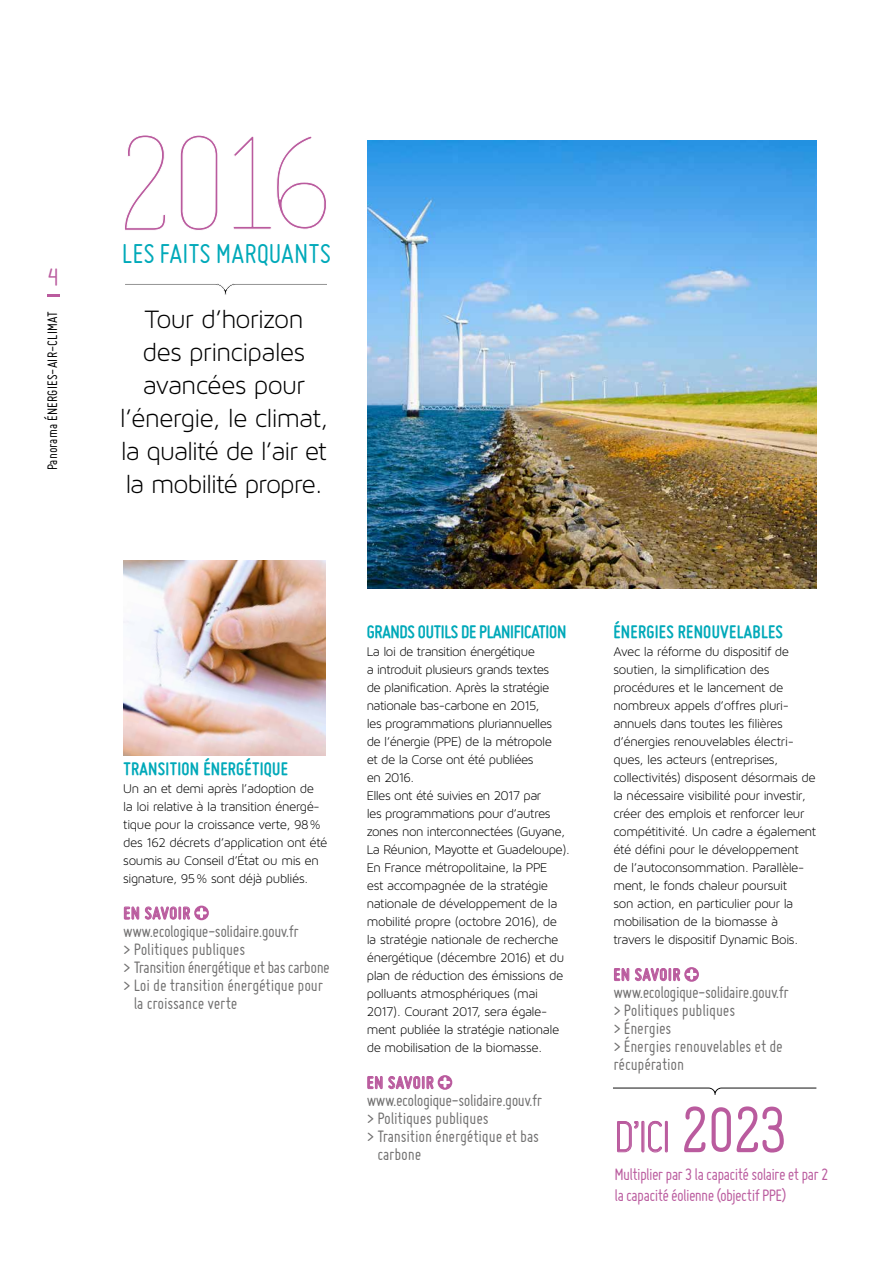
<style>
.page{position:relative;width:893px;height:1263px;background:#fff}
.page>*{position:absolute;margin:0;border:0;box-sizing:border-box;transform-origin:0 0}
.t1{font:100 127.95px "Mensch";color:#ba5b9e}
.t2{font:300 49.5px "Miso";color:#ba5b9e}
.t3{font:29.85px "Miso";color:#00a9b9}
.t4{font:27px/33px "Maven Pro Light 300";letter-spacing:-.035em;color:#000;text-align:center}
.t5{font:22.5px "Mensch";color:#ba5b9e}
.t6{font:700 19.5px "Miso";letter-spacing:.015em;color:#00a9b9}
.t7{font:700 19.5px "Miso";letter-spacing:-.015em;color:#00a9b9}
.t8{font:18px/18px "Miso";letter-spacing:-.01em;color:#706f6f}
.t9{font:18px "Miso";letter-spacing:-.03em;color:#706f6f}
.t10{font:18px/21px "Miso";letter-spacing:-.035em;color:#ba5b9e}
.t11{font:700 18px "Miso";letter-spacing:.055em;color:#ba5b9e}
.t12{font:15px "Miso";letter-spacing:.015em;color:#000}
.t13{font:13.5px/18px "Maven Pro Light 300";letter-spacing:-.03em;color:#000}
.s1{font-family:"Mensch";font-weight:400;font-size:58.5px}
</style>
<div class="page">
<svg style="left:47px;top:294px;width:12px;height:3px"></svg>
<svg style="left:125px;top:283px;width:202px;height:12px"></svg>
<svg style="left:124px;top:907px;width:15px;height:12px"></svg>
<svg style="left:145px;top:906px;width:45px;height:14px"></svg>
<svg style="left:194px;top:905px;width:15px;height:15px"></svg>
<svg style="left:196px;top:908px;width:11px;height:10px"></svg>
<svg style="left:367px;top:1076px;width:15px;height:13px"></svg>
<svg style="left:388px;top:1076px;width:45px;height:14px"></svg>
<svg style="left:438px;top:1075px;width:14px;height:15px"></svg>
<svg style="left:440px;top:1077px;width:10px;height:11px"></svg>
<svg style="left:614px;top:968px;width:15px;height:13px"></svg>
<svg style="left:635px;top:968px;width:45px;height:14px"></svg>
<svg style="left:684px;top:967px;width:15px;height:15px"></svg>
<svg style="left:686px;top:969px;width:11px;height:11px"></svg>
<img style="left:368px;top:140px;width:448px;height:449px">
<img style="left:123px;top:560px;width:202px;height:195px">
<svg style="left:617px;top:1121px;width:22px;height:32px"></svg>
<div style="left:641px;top:1121px;width:3px;height:31px;border:1px solid #ba5b9e"></div>
<svg style="left:648px;top:1121px;width:14px;height:32px"></svg>
<div style="left:665px;top:1121px;width:3px;height:31px;border:1px solid #ba5b9e"></div>
<svg style="left:613px;top:1087px;width:203px;height:8px"></svg>
<h1 class="t1" style="left:115px;top:111px;width:218px">2O16</h1>
<h3 class="t3" style="left:122px;top:237px;width:211px">LES FAITS MARQUANTS</h3>
<h3 class="t5" style="left:49px;top:266px;width:11px">4</h3>
<p class="t12" style="left:44px;top:470px;width:160px;rotate:-90deg">Panorama ÉNERGIES-AIR-CLIMAT</p>
<h3 class="t4" style="left:120px;top:303px;width:210px">Tour d’horizon<br>des principales avancées pour l’énergie, le climat, la qualité de l’air et la mobilité propre.</h3>
<h3 class="t6" style="left:123px;top:757px;width:166px">TRANSITION ÉNERGÉTIQUE</h3>
<p class="t13" style="left:123px;top:779px;width:206px">Un an et demi après l’adoption de<br>la loi relative à la transition énergé&shy;tique pour la croissance verte, 98% des 162 décrets d’application ont été soumis au Conseil d’État ou mis en signature, 95% sont déjà publiés.</p>
<h3 class="t11" style="left:123px;top:903px;width:68px">EN SAVOIR</h3>
<h3 class="t9" style="left:123px;top:921px;width:177px">www.ecologique-solidaire.gouv.fr</h3>
<h3 class="t8" style="left:123px;top:940px;width:123px">&gt; Politiques publiques</h3>
<h3 class="t9" style="left:123px;top:957px;width:208px">&gt; Transition énergétique et bas carbone</h3>
<h3 class="t8" style="left:123px;top:976px;width:201px">&gt; Loi de transition énergétique pour</h3>
<h3 class="t8" style="left:134px;top:994px;width:105px">la croissance verte</h3>
<h3 class="t7" style="left:367px;top:621px;width:201px">GRANDS OUTILS DE PLANIFICATION</h3>
<p class="t13" style="left:367px;top:643px;width:204px">La loi de transition énergétique<br>a introduit plusieurs grands textes<br>de planification. Après la stratégie nationale bas-carbone en 2015,<br>les programmations pluriannuelles<br>de l’énergie (PPE) de la métropole<br>et de la Corse ont été publiées<br>en 2016.<br>Elles ont été suivies en 2017 par<br>les programmations pour d’autres zones non interconnectées (Guyane,<br>La Réunion, Mayotte et Guadeloupe).<br>En France métropolitaine, la PPE<br>est accompagnée de la stratégie nationale de développement de la mobilité propre (octobre 2016), de la stratégie nationale de recherche énergétique (décembre 2016) et du plan de réduction des émissions de polluants atmosphériques (mai<br>2017). Courant 2017, sera égale&shy;ment publiée la stratégie nationale de mobilisation de la biomasse.</p>
<h3 class="t11" style="left:367px;top:1072px;width:68px">EN SAVOIR</h3>
<h3 class="t9" style="left:367px;top:1090px;width:177px">www.ecologique-solidaire.gouv.fr</h3>
<h3 class="t8" style="left:367px;top:1109px;width:123px">&gt; Politiques publiques</h3>
<h3 class="t8" style="left:367px;top:1127px;width:174px">&gt; Transition énergétique et bas</h3>
<h3 class="t8" style="left:377px;top:1145px;width:45px">carbone</h3>
<h3 class="t6" style="left:613px;top:621px;width:171px">ÉNERGIES RENOUVELABLES</h3>
<p class="t13" style="left:613px;top:643px;width:204px">Avec la réforme du dispositif de soutien, la simplification des procédures et le lancement de nombreux appels d’offres pluri&shy;annuels dans toutes les filières d’énergies renouvelables électri&shy;ques, les acteurs (entreprises, collectivités) disposent désormais de la nécessaire visibilité pour investir, créer des emplois et renforcer leur compétitivité. Un cadre a également été défini pour le développement de l’autoconsommation. Parallèle&shy;ment, le fonds chaleur poursuit<br>son action, en particulier pour la mobilisation de la biomasse à travers le dispositif Dynamic Bois.</p>
<h3 class="t11" style="left:613px;top:964px;width:68px">EN SAVOIR</h3>
<h3 class="t8" style="left:613px;top:983px;width:177px">www.ecologique-solidaire.gouv.fr &gt; Politiques publiques<br>&gt; Énergies<br>&gt; Énergies renouvelables et de récupération</h3>
<h2 class="t2" style="left:613px;top:1108px;width:173px">D’ICI <span class="s1">2O23</span></h2>
<h3 class="t10" style="left:614px;top:1163px;width:215px">Multiplier par 3 la capacité solaire et par 2 la capacité éolienne (objectif PPE)</h3>
</div>
